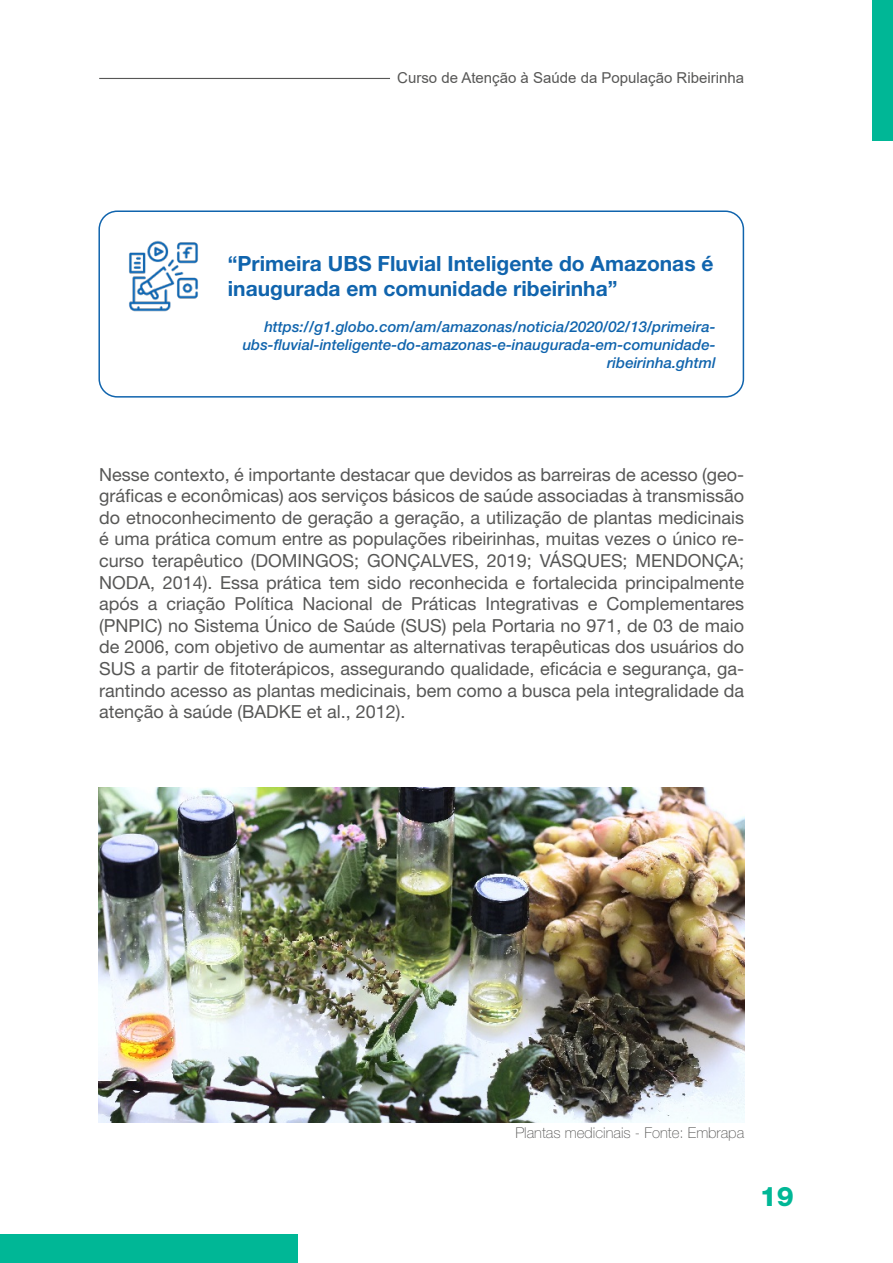
<style>
.page{position:relative;width:893px;height:1263px;background:#fff}
.page>*{position:absolute;margin:0;border:0;box-sizing:border-box;transform-origin:0 0}
.t1{font:800 27px "Helvetica Neue LT Std";color:#00b796}
.t2{font:700 21px/25.2px "Helvetica Neue LT Std";color:#1064ad}
.t3{font:18px/21.6px "Helvetica Neue LT Std";color:#575756;text-align:justify}
.t4{font:italic 500 15px/18px "Helvetica Neue LT Std";color:#1064ad;text-align:right}
.t5{font:15px "Arial";color:#575756}
.t6{font:100 15px "Helvetica Neue LT Std";color:#575756}
</style>
<div class="page">
<div style="left:0;top:1235px;width:298px;height:28px;background:#00b796"></div>
<div style="left:872px;top:0;width:21px;height:140px;background:#00b796"></div>
<hr style="left:99px;top:78px;width:291px;height:1px;background:#575756">
<div style="left:98px;top:210px;width:646px;height:188px;border:2px solid #1064ad;border-radius:18px"></div>
<img style="left:129px;top:240px;width:69px;height:72px">
<img style="left:98px;top:787px;width:646px;height:336px">
<p class="t5" style="left:397px;top:67px;width:348px">Curso de Atenção à Saúde da População Ribeirinha</p>
<p class="t2" style="left:228px;top:250px;width:487px">“Primeira UBS Fluvial Inteligente do Amazonas é inaugurada em comunidade ribeirinha”</p>
<p class="t4" style="left:243px;top:317px;width:474px">https://g1.globo.com/am/amazonas/noticia/2020/02/13/primeira&shy;ubs-fluvial-inteligente-do-amazonas-e-inaugurada-em-comunidade&shy;ribeirinha.ghtml</p>
<p class="t3" style="left:99px;top:463px;width:646px">Nesse contexto, é importante destacar que devidos as barreiras de acesso (geo&shy;gráficas e econômicas) aos serviços básicos de saúde associadas à transmissão do etnoconhecimento de geração a geração, a utilização de plantas medicinais é uma prática comum entre as populações ribeirinhas, muitas vezes o único re&shy;curso terapêutico (DOMINGOS; GONÇALVES, 2019; VÁSQUES; MENDONÇA; NODA, 2014). Essa prática tem sido reconhecida e fortalecida principalmente após a criação Política Nacional de Práticas Integrativas e Complementares (PNPIC) no Sistema Único de Saúde (SUS) pela Portaria no 971, de 03 de maio de 2006, com objetivo de aumentar as alternativas terapêuticas dos usuários do SUS a partir de fitoterápicos, assegurando qualidade, eficácia e segurança, ga&shy;rantindo acesso as plantas medicinais, bem como a busca pela integralidade da atenção à saúde (BADKE et al., 2012).</p>
<p class="t6" style="left:515px;top:1124px;width:230px">Plantas medicinais - Fonte: Embrapa</p>
<h1 class="t1" style="left:760px;top:1180px;width:36px">19</h1>
</div>
